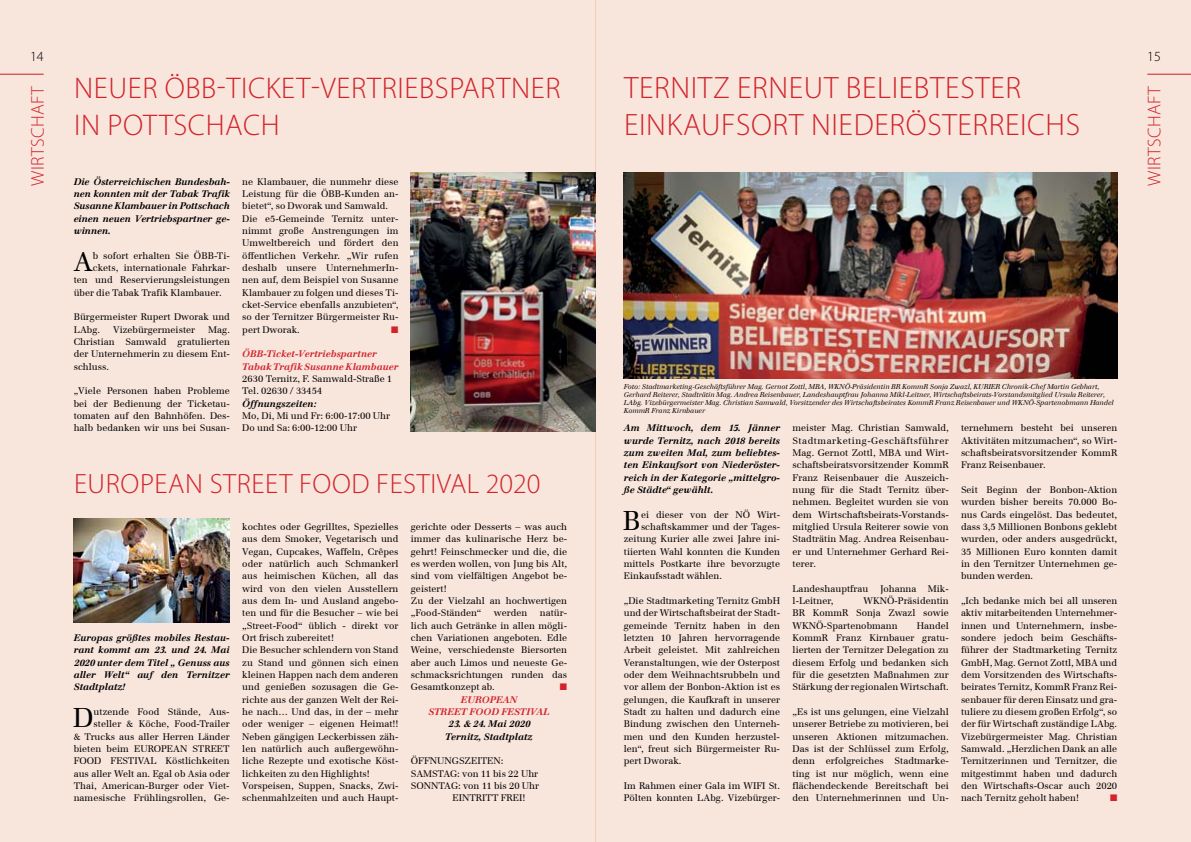
<style>
.page{position:relative;width:1191px;height:842px;background:#fff}
.page>*{position:absolute;margin:0;border:0;box-sizing:border-box;transform-origin:0 0}
.t1{font:300 31px/37px "Myriad Pro";letter-spacing:.02em;color:#d2232a}
.t2{font:300 30px/37px "Myriad Pro";letter-spacing:.02em;color:#d2232a}
.t3{font:300 28px "Myriad Pro";letter-spacing:.02em;color:#d2232a}
.t4{font:27px "Emona";color:#000}
.t5{font:300 18.5px "Myriad Pro";letter-spacing:.02em;color:#d2232a}
.t6{font:300 14px "Myriad Pro";color:#000}
.t7{font:9.5px/12.3px "Emona";color:#000;text-align:justify}
.t8{font:italic 700 9.5px/12.3px "Emona";color:#000;text-align:justify}
.t9{font:italic 700 9.5px/12.3px "Emona";color:#d2232a}
.t10{font:9.5px "Zapf Dingbats";color:#d2232a}
.t11{font:italic 7px/8.3px "Emona";color:#000}
</style>
<div class="page">
<div style="left:595px;top:0;width:596px;height:842px;background:#f8e5dc"></div>
<div style="left:0;top:0;width:595px;height:842px;background:#f8e5dc"></div>
<img style="left:411px;top:172px;width:184px;height:259px">
<img style="left:74px;top:518px;width:156px;height:104px">
<img style="left:624px;top:172px;width:493px;height:206px">
<h3 class="t6" style="left:30px;top:49px;width:15px">14</h3>
<h3 class="t6" style="left:1147px;top:49px;width:15px">15</h3>
<h3 class="t5" style="left:1144px;top:186px;width:101px;rotate:-90deg">WIRTSCHAFT</h3>
<h2 class="t2" style="left:74px;top:70px;width:481px">N EUER ÖBB-TICKET-VERTRIEBSPARTNER<br>IN POTTSCHACH</h2>
<h3 class="t5" style="left:27px;top:186px;width:101px;rotate:-90deg">WIRTSCHAFT</h3>
<h1 class="t1" style="left:624px;top:70px;width:457px">TERNITZ ERNEUT BELIEBTESTER<br>EINKAUFSORT N IEDERÖSTERREICHS</h1>
<p class="t8" style="left:74px;top:175px;width:158px">Die Österreichischen Bundesbah&shy;nen konnten mit der Tabak Trafik Susanne Klambauer in Pottschach einen neuen Vertriebspartner ge&shy;winnen.</p>
<h3 class="t4" style="left:73px;top:245px;width:21px">A</h3>
<p class="t7" style="left:93px;top:249px;width:138px">b sofort erhalten Sie ÖBB-Ti-</p>
<p class="t7" style="left:242px;top:175px;width:158px;text-align:left">ne Klambauer, die nunmehr diese<br>Leistung für die ÖBB-Kunden an&shy;bietet“, so Dworak und Samwald.<br>Die e5-Gemeinde Ternitz unter&shy;nimmt große Anstrengungen im<br>Umweltbereich und fördert den öffentlichen Verkehr. „Wir rufen deshalb unsere UnternehmerIn&shy;nen auf, dem Beispiel von Susanne<br>Klambauer zu folgen und dieses Ti&shy;cket-Service ebenfalls anzubieten“, so der Ternitzer Bürgermeister Ru&shy;pert Dworak.</p>
<p class="t7" style="left:93px;top:261px;width:138px">ckets, internationale Fahrkar-</p>
<p class="t7" style="left:74px;top:274px;width:158px">ten und Reservierungsleistungen</p>
<p class="t7" style="left:74px;top:286px;width:149px">über die Tabak Trafik Klambauer.</p>
<p class="t7" style="left:74px;top:311px;width:158px">Bürgermeister Rupert Dworak und<br>LAbg.</p>
<p class="t7" style="left:113px;top:323px;width:83px">Vizebürgermeister</p>
<p class="t7" style="left:74px;top:323px;width:158px;text-indent:134px">Mag.<br>Christian Samwald gratulierten der Unternehmerin zu diesem Ent&shy;schluss.</p>
<p class="t7" style="left:74px;top:385px;width:158px">„Viele Personen haben Probleme bei der Bedienung der Ticketau&shy;tomaten auf den Bahnhöfen. Des&shy;halb bedanken wir uns bei Susan-</p>
<p class="t10" style="left:391px;top:325px;width:9px">■</p>
<p class="t9" style="left:242px;top:348px;width:158px">ÖBB-Ticket-Vertriebspartner<br>Tabak Trafik Susanne Klambauer</p>
<p class="t7" style="left:242px;top:372px;width:151px">2630 Ternitz, F. Samwald-Straße 1<br>Tel. 02630 / 33454</p>
<p class="t8" style="left:242px;top:397px;width:76px">Öffnungszeiten:</p>
<p class="t7" style="left:242px;top:409px;width:149px">Mo, Di, Mi und Fr: 6:00-17:00 Uhr<br>Do und Sa: 6:00-12:00 Uhr</p>
<p class="t11" style="left:624px;top:382px;width:491px">Foto: Stadtmarketing-Geschäftsführer Mag. Gernot Zottl, MBA, WKNÖ-Präsidentin BR KommR Sonja Zwazl, KURIER Chronik-Chef Martin Gebhart, Gerhard Reiterer, Stadträtin Mag. Andrea Reisenbauer, Landeshauptfrau Johanna Mikl-Leitner, Wirtschaftsbeirats-Vorstandsmitglied Ursula Reiterer, LAbg. Vizebürgermeister Mag. Christian Samwald, Vorsitzender des Wirtschaftsbeirates KommR Franz Reisenbauer und WKNÖ-Spartenobmann Handel KommR Franz Kirnbauer</p>
<p class="t8" style="left:624px;top:422px;width:158px">Am Mittwoch, dem 15. Jänner wurde Ternitz, nach 2018 bereits zum zweiten Mal, zum beliebtes&shy;ten Einkaufsort von Niederöster&shy;reich in der Kategorie „mittelgro&shy;ße Städte“ gewählt.</p>
<h3 class="t4" style="left:623px;top:504px;width:20px">B</h3>
<p class="t7" style="left:641px;top:508px;width:141px">ei dieser von der NÖ Wirt-</p>
<p class="t7" style="left:792px;top:422px;width:158px">meister Mag. Christian Samwald, Stadtmarketing-Geschäftsführer Mag. Gernot Zottl, MBA und Wirt&shy;schaftsbeiratsvorsitzender KommR Franz Reisenbauer die Auszeich&shy;nung für die Stadt Ternitz über&shy;nehmen. Begleitet wurden sie von dem Wirtschaftsbeirats-Vorstands&shy;mitglied Ursula Reiterer sowie von Stadträtin Mag. Andrea Reisenbau&shy;er und Unternehmer Gerhard Rei&shy;terer.</p>
<p class="t7" style="left:792px;top:582px;width:158px">Landeshauptfrau Johanna Mik&shy;l-Leitner,</p>
<p class="t7" style="left:961px;top:422px;width:158px">ternehmern besteht bei unseren Aktivitäten mitzumachen“, so Wirt&shy;schaftsbeiratsvorsitzender KommR Franz Reisenbauer.</p>
<p class="t7" style="left:961px;top:483px;width:158px">Seit Beginn der Bonbon-Aktion wurden bisher bereits 70.000 Bo&shy;nus Cards eingelöst. Das bedeutet, dass 3,5 Millionen Bonbons geklebt wurden, oder anders ausgedrückt, 35 Millionen Euro konnten damit in den Ternitzer Unternehmen ge&shy;bunden werden.</p>
<p class="t7" style="left:961px;top:594px;width:158px">„Ich bedanke mich bei all unseren aktiv mitarbeitenden Unternehmer&shy;innen und Unternehmern, insbe&shy;sondere jedoch beim Geschäfts&shy;führer der Stadtmarketing Ternitz GmbH, Mag. Gernot Zottl, MBA und dem Vorsitzenden des Wirtschafts&shy;beirates Ternitz, KommR Franz Rei&shy;senbauer für deren Einsatz und gra&shy;tuliere zu diesem großen Erfolg“, so der für Wirtschaft zuständige LAbg.<br>Vizebürgermeister Mag. Christian Samwald. „Herzlichen Dank an alle Ternitzerinnen und Ternitzer, die mitgestimmt haben und dadurch den Wirtschafts-Oscar auch 2020 nach Ternitz geholt haben!</p>
<h3 class="t3" style="left:74px;top:468px;width:468px">EUROPEAN STR EET FOOD FESTIVAL 2020</h3>
<p class="t7" style="left:641px;top:520px;width:141px">schaftskammer und der Tages-</p>
<p class="t7" style="left:624px;top:533px;width:158px">zeitung Kurier alle zwei Jahre ini-</p>
<p class="t7" style="left:624px;top:545px;width:158px">tiierten Wahl konnten die Kunden</p>
<p class="t7" style="left:624px;top:557px;width:158px">mittels Postkarte ihre bevorzugte</p>
<p class="t7" style="left:624px;top:570px;width:100px">Einkaufsstadt wählen.</p>
<p class="t7" style="left:624px;top:594px;width:158px">„Die Stadtmarketing Ternitz GmbH und der Wirtschaftsbeirat der Stadt&shy;gemeinde Ternitz haben in den letzten 10 Jahren hervorragende Arbeit geleistet. Mit zahlreichen Veranstaltungen, wie der Osterpost oder dem Weihnachtsrubbeln und vor allem der Bonbon-Aktion ist es gelungen, die Kaufkraft in unserer Stadt zu halten und dadurch eine Bindung zwischen den Unterneh&shy;men und den Kunden herzustel&shy;len“, freut sich Bürgermeister Ru&shy;pert Dworak.</p>
<p class="t7" style="left:624px;top:779px;width:158px">Im Rahmen einer Gala im WIFI St.<br>Pölten konnten LAbg. Vizebürger-</p>
<p class="t7" style="left:242px;top:520px;width:158px;text-align:left">kochtes oder Gegrilltes, Spezielles aus dem Smoker, Vegetarisch und<br>Vegan, Cupcakes, Waffeln, Crêpes oder natürlich auch Schmankerl aus heimischen Küchen, all das wird von den vielen Ausstellern aus dem In- und Ausland angebo&shy;ten und für die Besucher – wie bei „Street-Food“ üblich - direkt vor<br>Ort frisch zubereitet!<br>Die Besucher schlendern von Stand zu Stand und gönnen sich einen kleinen Happen nach dem anderen und genießen sozusagen die Ge&shy;richte aus der ganzen Welt der Rei&shy;he nach… Und das, in der – mehr oder weniger – eigenen Heimat!!<br>Neben gängigen Leckerbissen zäh&shy;len natürlich auch außergewöhn&shy;liche Rezepte und exotische Köst&shy;lichkeiten zu den Highlights!<br>Vorspeisen, Suppen, Snacks, Zwi&shy;schenmahlzeiten und auch Haupt-</p>
<p class="t7" style="left:411px;top:520px;width:158px;text-align:left">gerichte oder Desserts – was auch immer das kulinarische Herz be&shy;gehrt! Feinschmecker und die, die es werden wollen, von Jung bis Alt, sind vom vielfältigen Angebot be&shy;geistert!<br>Zu der Vielzahl an hochwertigen „Food-Ständen“</p>
<p class="t7" style="left:792px;top:594px;width:158px;text-indent:71px">WKNÖ-Präsidentin BR KommR Sonja Zwazl sowie WKNÖ-Spartenobmann</p>
<p class="t7" style="left:494px;top:607px;width:35px">werden</p>
<p class="t7" style="left:411px;top:607px;width:158px;text-indent:129px">natür&shy;lich auch Getränke in allen mögli&shy;chen Variationen angeboten. Edle Weine, verschiedenste Biersorten aber auch Limos und neueste Ge&shy;schmacksrichtungen runden das Gesamtkonzept ab.</p>
<p class="t7" style="left:792px;top:619px;width:158px;text-indent:124px">Handel KommR Franz Kirnbauer gratu&shy;lierten der Ternitzer Delegation zu diesem Erfolg und bedanken sich für die gesetzten Maßnahmen zur Stärkung der regionalen Wirtschaft.</p>
<p class="t7" style="left:792px;top:705px;width:158px">„Es ist uns gelungen, eine Vielzahl unserer Betriebe zu motivieren, bei unseren Aktionen mitzumachen.<br>Das ist der Schlüssel zum Erfolg, denn erfolgreiches Stadtmarke&shy;ting ist nur möglich, wenn eine flächendeckende Bereitschaft bei den Unternehmerinnen und Un-</p>
<p class="t8" style="left:74px;top:631px;width:157px">Europas größtes mobiles Restau&shy;rant kommt am 23. und 24. Mai 2020 unter dem Titel „ Genuss aus aller Welt“ auf den Ternitzer Stadtplatz!</p>
<h3 class="t4" style="left:73px;top:702px;width:22px">D</h3>
<p class="t10" style="left:560px;top:682px;width:9px">■</p>
<p class="t9" style="left:428px;top:693px;width:123px;text-align:center">EUROPEAN<br>STREET FOOD FESTIVAL</p>
<p class="t8" style="left:445px;top:718px;width:89px">23. &amp; 24. Mai 2020<br>Ternitz, Stadtplatz</p>
<p class="t7" style="left:411px;top:755px;width:94px">ÖFFNUNGSZEITEN:</p>
<p class="t7" style="left:411px;top:767px;width:129px">SAMSTAG: von 11 bis 22 Uhr</p>
<p class="t7" style="left:411px;top:779px;width:130px">SONNTAG: von 11 bis 20 Uhr</p>
<p class="t7" style="left:452px;top:792px;width:74px">EINTRITT FREI!</p>
<p class="t7" style="left:74px;top:705px;width:157px;text-align:right">utzende Food Stände, Aus&shy;steller &amp; Köche, Food-Trailer<br>&amp; Trucks aus aller Herren Länder bieten beim EUROPEAN STREET<br>FOOD FESTIVAL Köstlichkeiten aus aller Welt an. Egal ob Asia oder<br>Thai, American-Burger oder Viet&shy;namesische Frühlingsrollen, Ge-</p>
<p class="t10" style="left:1110px;top:793px;width:9px">■</p>
</div>
